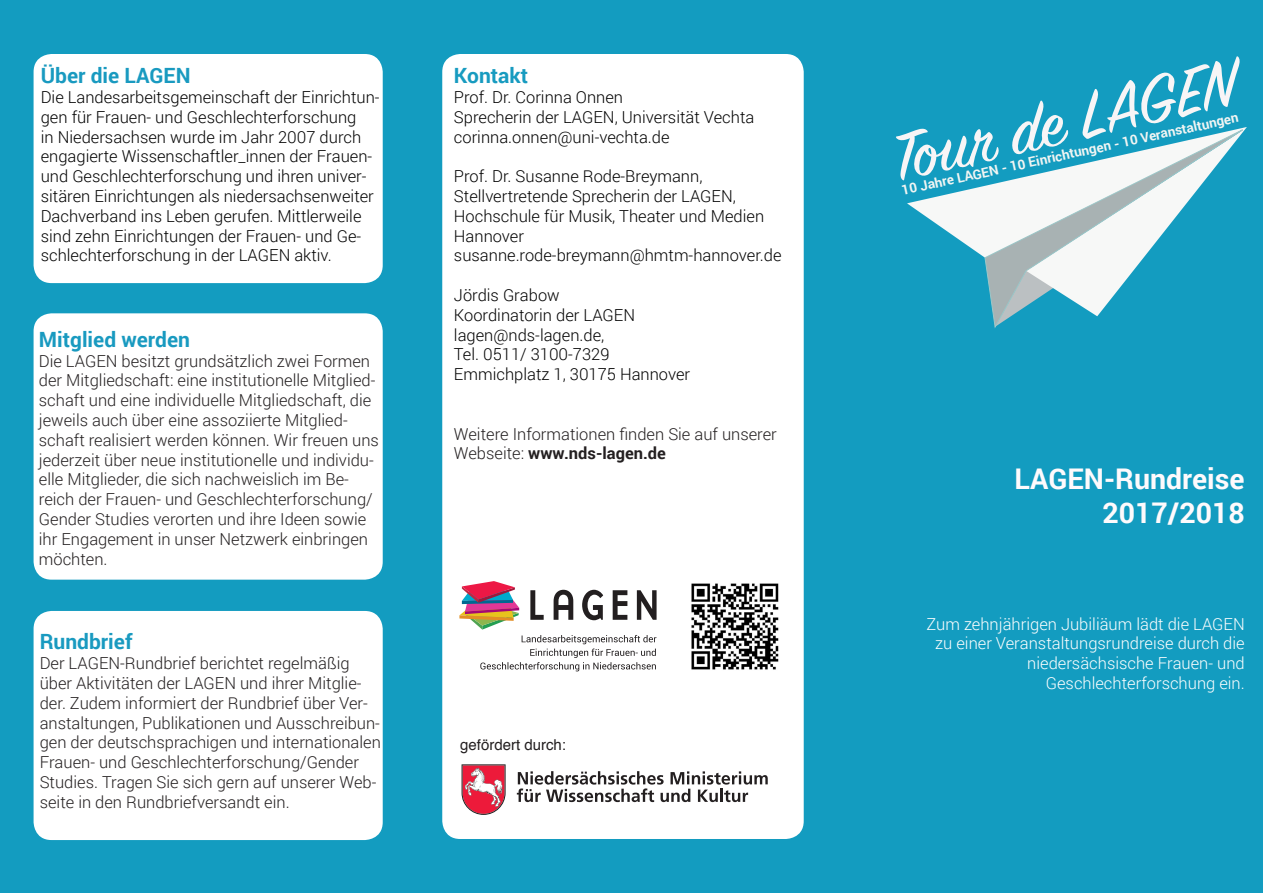
<style>
.page{position:relative;width:1263px;height:893px;background:#139cc0}
.page>*{position:absolute;margin:0;border:0;box-sizing:border-box;transform-origin:0 0}
.t1{font:74.1px "Sign Painter House Script";color:#f7f5f6;scale:1.04 1}
.t2{font:700 28.5px/34.2px "Roboto";color:#fefafc;text-align:right}
.t3{font:700 21px "Roboto";color:#199ac0}
.t4{font:700 21px "Roboto";color:#179bc0}
.t5{font:300 16.5px/19.8px "Roboto";color:#231f20}
.t6{font:300 16.5px/19.8px "Roboto";color:#000001}
.t7{font:300 16.5px/19.8px "Roboto";color:#fff;text-align:right}
.t8{font:15px "Helvetica";color:#231f20}
.t9{font:700 13.5px "Roboto";color:#f1f5f3}
.s1{font-weight:700}
</style>
<div class="page">
<div style="left:442px;top:54px;width:362px;height:785px;background:#fff;border-radius:18px"></div>
<div style="left:34px;top:611px;width:349px;height:229px;background:#fff;border-radius:18px"></div>
<svg style="left:907px;top:186px;width:77px;height:71px"></svg>
<svg style="left:984px;top:127px;width:263px;height:201px"></svg>
<div style="left:34px;top:54px;width:349px;height:229px;background:#fff;border-radius:18px"></div>
<div style="left:34px;top:313px;width:349px;height:267px;background:#fff;border-radius:18px"></div>
<svg style="left:459px;top:581px;width:197px;height:90px"></svg>
<svg style="left:461px;top:764px;width:45px;height:51px"></svg>
<svg style="left:517px;top:771px;width:251px;height:31px"></svg>
<img style="left:691px;top:583px;width:88px;height:87px">
<p class="t3" style="left:41px;top:61px;width:151px">Über die LAGEN</p>
<p class="t6" style="left:41px;top:87px;width:340px">Die Landesarbeitsgemeinschaft der Einrichtun&shy;gen für Frauen- und Geschlechterforschung<br>in Niedersachsen wurde im Jahr 2007 durch engagierte Wissenschaftler_innen der Frauen&shy;und Geschlechterforschung und ihren univer&shy;sitären Einrichtungen als niedersachsenweiter Dachverband ins Leben gerufen. Mittlerweile sind zehn Einrichtungen der Frauen- und Ge&shy;schlechterforschung in der LAGEN aktiv.</p>
<p class="t3" style="left:39px;top:325px;width:153px">Mitglied werden</p>
<p class="t5" style="left:39px;top:350px;width:342px">Die LAGEN besitzt grundsätzlich zwei Formen der Mitgliedschaft: eine institutionelle Mitglied&shy;schaft und eine individuelle Mitgliedschaft, die jeweils auch über eine assoziierte Mitglied&shy;schaft realisiert werden können. Wir freuen uns jederzeit über neue institutionelle und individu&shy;elle Mitglieder, die sich nachweislich im Be&shy;reich der Frauen- und Geschlechterforschung/ Gender Studies verorten und ihre Ideen sowie ihr Engagement in unser Netzwerk einbringen möchten.</p>
<p class="t3" style="left:40px;top:627px;width:94px">Rundbrief</p>
<p class="t5" style="left:40px;top:653px;width:343px">Der LAGEN-Rundbrief berichtet regelmäßig über Aktivitäten der LAGEN und ihrer Mitglie&shy;der. Zudem informiert der Rundbrief über Ver&shy;anstaltungen, Publikationen und Ausschreibun&shy;gen der deutschsprachigen und internationalen Frauen- und Geschlechterforschung/Gender Studies. Tragen Sie sich gern auf unserer Web&shy;seite in den Rundbriefversandt ein.</p>
<p class="t4" style="left:454px;top:61px;width:76px">Kontakt</p>
<p class="t6" style="left:454px;top:87px;width:302px">Prof. Dr. Corinna Onnen<br>Sprecherin der LAGEN, Universität Vechta corinna.onnen@uni-vechta.de</p>
<p class="t6" style="left:454px;top:166px;width:329px">Prof. Dr. Susanne Rode-Breymann, Stellvertretende Sprecherin der LAGEN, Hochschule für Musik, Theater und Medien Hannover susanne.rode-breymann@hmtm-hannover.de</p>
<p class="t6" style="left:454px;top:285px;width:238px">Jördis Grabow<br>Koordinatorin der LAGEN lagen@nds-lagen.de,<br>Tel. 0511/ 3100-7329<br>Emmichplatz 1, 30175 Hannover</p>
<p class="t5" style="left:454px;top:423px;width:324px">Weitere Informationen finden Sie auf unserer<br>Webseite: <span class="s1">www.nds-lagen.de</span></p>
<p class="t8" style="left:460px;top:738px;width:107px">gefördert durch:</p>
<h1 class="t1" style="left:883px;top:115px;width:339px;rotate:-13deg">Tou r de LAGEN</h1>
<p class="t9" style="left:900px;top:180px;width:346px;rotate:-12deg">10 Jahre LAGEN - 10 Einrichtungen - 10 Veranstaltungen</p>
<h2 class="t2" style="left:1014px;top:461px;width:232px">LAGEN-Rundreise<br>2017/2018</h2>
<p class="t7" style="left:926px;top:613px;width:320px">Zum zehnjährigen Jubiliäum lädt die LAGEN zu einer Veranstaltungsrundreise durch die niedersächsische Frauen- und Geschlechterforschung ein.</p>
</div>
